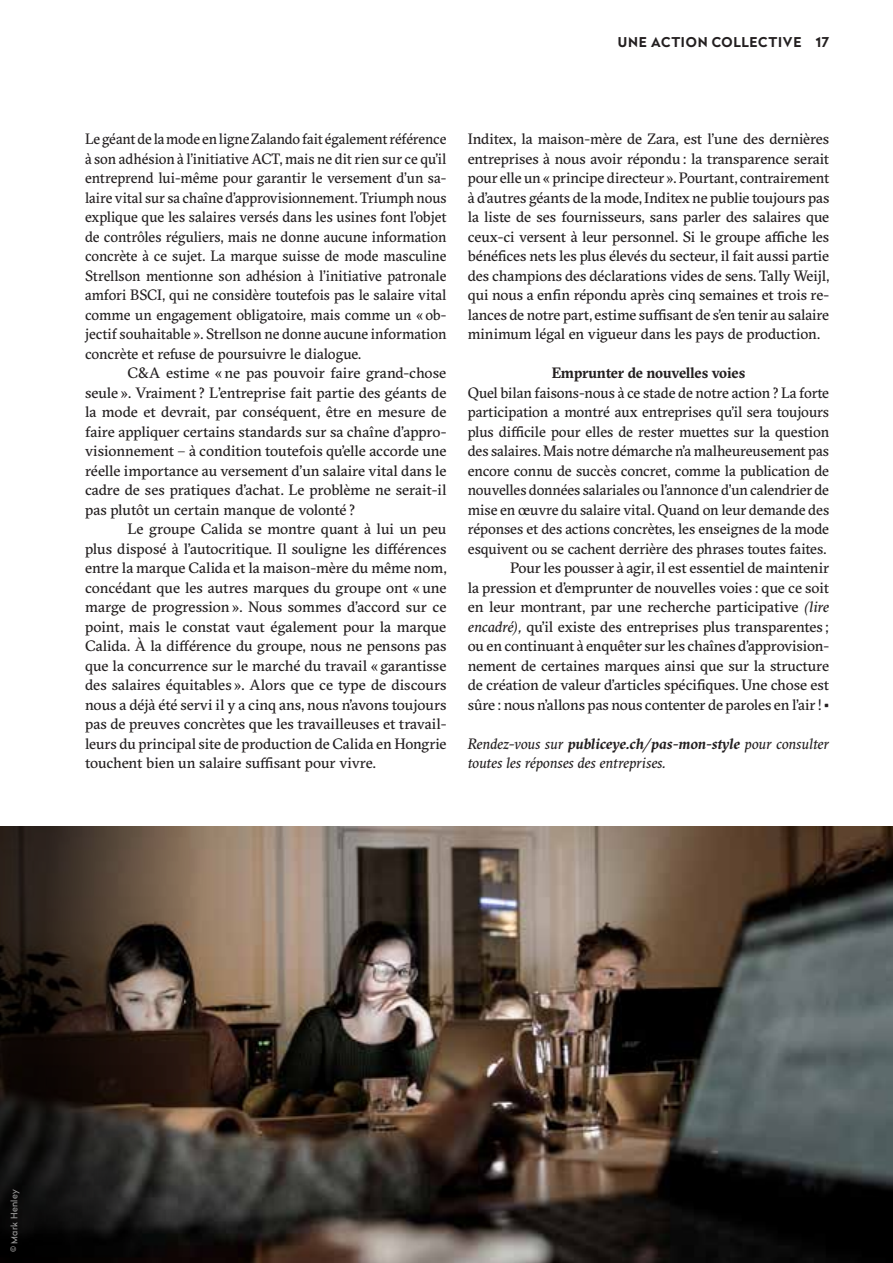
<style>
.page{position:relative;width:893px;height:1263px;background:#fff}
.page>*{position:absolute;margin:0;border:0;box-sizing:border-box;transform-origin:0 0}
.t1{font:15px/19.5px "GT Sectra";letter-spacing:-.005em;color:#231f20;text-align:justify}
.t2{font:15px/19.5px "GT Sectra";letter-spacing:-.005em;color:#231f20;text-align:justify;scale:.95 1}
.t3{font:italic 15px/19.5px "GT Sectra";letter-spacing:-.01em;color:#231f20}
.t4{font:15px "GT Sectra";letter-spacing:-.005em;color:#231f20;scale:.96 1}
.t5{font:700 15px "GT Sectra";letter-spacing:-.015em;color:#231f20}
.t6{font:700 13.5px "Radikal";letter-spacing:.05em;color:#231f20}
.t7{font:9px "Radikal";letter-spacing:.03em;color:#fff}
.s1{font-style:italic}
.s2{font-weight:700}
</style>
<div class="page">
<img style="left:276px;top:827px;width:617px;height:436px">
<svg style="left:0;top:827px;width:276px;height:436px;background:#3f342b"></svg>
<p class="t6" style="left:618px;top:32px;width:213px">UNE ACTION COLLECTIVE 17</p>
<p class="t2" style="left:85px;top:129px;width:382px">Le géant de la mode en ligne Zalando fait également référence à son adhésion à l’initiative ACT, mais ne dit rien sur ce qu’il entreprend lui-même pour garantir le versement d’un sa&shy;laire vital sur sa chaîne d’approvisionnement. Triumph nous explique que les salaires versés dans les usines font l’objet de contrôles réguliers, mais ne donne aucune information concrète à ce sujet. La marque suisse de mode masculine Strellson mentionne son adhésion à l’initiative patronale amfori BSCI, qui ne considère toutefois pas le salaire vital comme un engagement obligatoire, mais comme un « ob&shy;jectif souhaitable ». Strellson ne donne aucune information concrète et refuse de poursuivre le dialogue.</p>
<p class="t1" style="left:85px;top:363px;width:363px;text-indent:43px">C&amp;A estime « ne pas pouvoir faire grand-chose seule ». Vraiment ? L’entreprise fait partie des géants de la mode et devrait, par conséquent, être en mesure de faire appliquer certains standards sur sa chaîne d’appro&shy;visionnement – à condition toutefois qu’elle accorde une réelle importance au versement d’un salaire vital dans le cadre de ses pratiques d’achat. Le problème ne serait-il pas plutôt un certain manque de volonté ?</p>
<p class="t1" style="left:85px;top:519px;width:363px;text-indent:43px">Le groupe Calida se montre quant à lui un peu plus disposé à l’autocritique. Il souligne les différences entre la marque Calida et la maison-mère du même nom, concédant que les autres marques du groupe ont « une marge de progression ». Nous sommes d’accord sur ce point, mais le constat vaut également pour la marque Calida. À la différence du groupe, nous ne pensons pas que la concurrence sur le marché du travail « garantisse des salaires équitables ». Alors que ce type de discours nous a déjà été servi il y a cinq ans, nous n’avons toujours pas de preuves concrètes que les travailleuses et travail&shy;leurs du principal site de production de Calida en Hongrie touchent bien un salaire suffisant pour vivre.</p>
<p class="t1" style="left:468px;top:129px;width:363px">Inditex, la maison-mère de Zara, est l’une des dernières entreprises à nous avoir répondu : la transparence serait pour elle un « principe directeur ». Pourtant, contrairement à d’autres géants de la mode, Inditex ne publie toujours pas la liste de ses fournisseurs, sans parler des salaires que ceux-ci versent à leur personnel. Si le groupe affiche les bénéfices nets les plus élevés du secteur, il fait aussi partie des champions des déclarations vides de sens. Tally Weijl, qui nous a enfin répondu après cinq semaines et trois re&shy;lances de notre part, estime suffisant de s’en tenir au salaire minimum légal en vigueur dans les pays de production.</p>
<p class="t5" style="left:552px;top:363px;width:195px">Emprunter de nouvelles voies</p>
<p class="t1" style="left:468px;top:383px;width:363px">Quel bilan faisons-nous à ce stade de notre action ? La forte</p>
<p class="t1" style="left:468px;top:402px;width:363px">participation a montré aux entreprises qu’il sera toujours</p>
<p class="t1" style="left:468px;top:422px;width:363px">plus difficile pour elles de rester muettes sur la question</p>
<p class="t1" style="left:468px;top:441px;width:363px">des salaires. Mais notre démarche n’a malheureusement pas</p>
<p class="t1" style="left:468px;top:461px;width:363px">encore connu de succès concret, comme la publication de</p>
<p class="t4" style="left:468px;top:481px;width:378px">nouvelles données salariales ou l’annonce d’un calendrier de</p>
<p class="t1" style="left:468px;top:500px;width:363px">mise en œuvre du salaire vital. Quand on leur demande des</p>
<p class="t1" style="left:468px;top:519px;width:363px">réponses et des actions concrètes, les enseignes de la mode</p>
<p class="t1" style="left:468px;top:539px;width:360px">esquivent ou se cachent derrière des phrases toutes faites.</p>
<p class="t1" style="left:510px;top:558px;width:320px">Pour les pousser à agir, il est essentiel de maintenir</p>
<p class="t1" style="left:468px;top:578px;width:363px">la pression et d’emprunter de nouvelles voies : que ce soit</p>
<p class="t1" style="left:468px;top:597px;width:363px">en leur montrant, par une recherche participative <span class="s1">(lire</span></p>
<p class="t1" style="left:468px;top:617px;width:363px"><span class="s1">encadré),</span> qu’il existe des entreprises plus transparentes ;</p>
<p class="t1" style="left:468px;top:636px;width:363px">ou en continuant à enquêter sur les chaînes d’approvision-</p>
<p class="t1" style="left:468px;top:656px;width:363px">nement de certaines marques ainsi que sur la structure</p>
<p class="t1" style="left:468px;top:675px;width:363px">de création de valeur d’articles spécifiques. Une chose est</p>
<p class="t1" style="left:468px;top:695px;width:356px">sûre : nous n’allons pas nous contenter de paroles en l’air !</p>
<p class="t3" style="left:468px;top:734px;width:363px">Rendez-vous sur <span class="s2">publiceye.ch/pas-mon-style</span> pour consulter toutes les réponses des entreprises.</p>
<p class="t7" style="left:8px;top:1252px;width:64px;rotate:-90deg">© Mark Henley</p>
</div>
